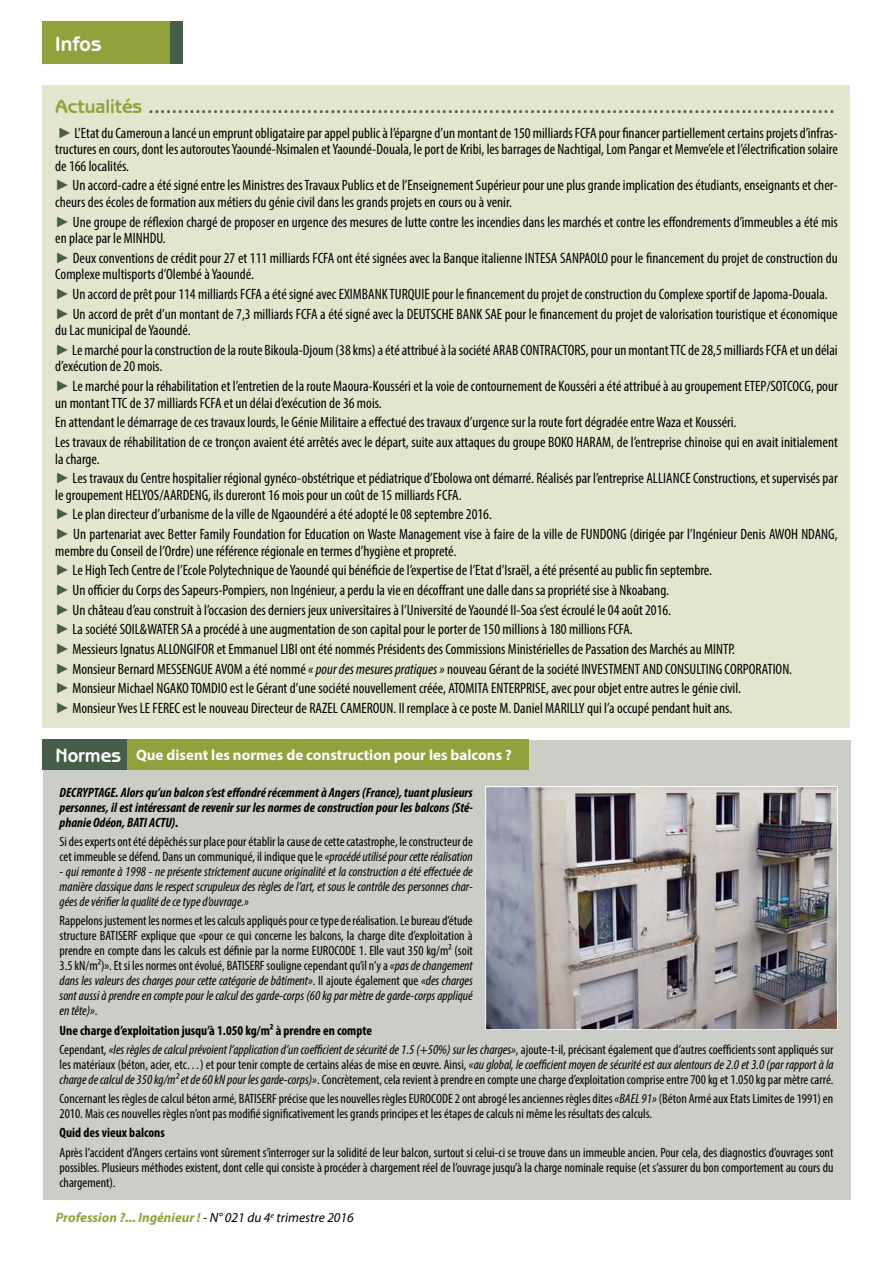
<style>
.page{position:relative;width:893px;height:1263px;background:#fff}
.page>*{position:absolute;margin:0;border:0;box-sizing:border-box;transform-origin:0 0}
.t1{font:700 21px "Benguiat Gothic IT Cby BT";color:#fff}
.t2{font:700 19.5px "Benguiat Gothic IT Cby BT";color:#455d49}
.t3{font:700 19.5px "Benguiat Gothic IT Cby BT";color:#fff}
.t4{font:condensed 15px/19.6px "Myriad Pro";color:#000}
.t5{font:700 15px "Myriad Pro";color:#fff}
.t6{font:condensed 13.5px/15px "Myriad Pro";color:#000}
.t7{font:italic condensed 13.5px/15px "Myriad Pro";color:#000;text-align:justify}
.t8{font:italic 700 condensed 13.5px/15px "Myriad Pro";color:#000;text-align:justify}
.t9{font:italic 700 13.5px "Myriad Pro";color:#91a23d}
.t10{font:700 condensed 13.5px "Myriad Pro";color:#000}
.s1{color:#91a23d}
.s2{font-family:"Arial";font-stretch:normal;color:#455d49}
.s3{font-style:italic}
.s4{font-weight:700;font-style:normal}
.s5{font-style:normal}
.s6{font-weight:400;color:#000}
</style>
<div class="page">
<div style="left:102px;top:21px;width:81px;height:43px;background:#455d49"></div>
<div style="left:43px;top:21px;width:127px;height:43px;background:#91a23d"></div>
<div style="left:43px;top:740px;width:807px;height:459px;background:#cbcdc7"></div>
<div style="left:43px;top:740px;width:91px;height:30px;background:#455d49"></div>
<img style="left:486px;top:787px;width:352px;height:243px">
<div style="left:128px;top:740px;width:401px;height:30px;background:#91a23d"></div>
<div style="left:43px;top:85px;width:807px;height:642px;background:#e4e5ce"></div>
<h1 class="t1" style="left:55px;top:30px;width:48px">Infos</h1>
<h2 class="t2" style="left:55px;top:94px;width:781px"><span class="s1">Actualités</span> .....................................................................................................................</h2>
<p class="t4" style="left:55px;top:124px;width:784px;line-height:16.5px;text-align:justify"><span class="s2">►</span>L’Etat du Cameroun a lancé un emprunt obligataire par appel public à l’épargne d’un montant de 150 milliards FCFA pour financer partiellement certains projets d’infras&shy;tructures en cours, dont les autoroutes Yaoundé-Nsimalen et Yaoundé-Douala, le port de Kribi, les barrages de Nachtigal, Lom Pangar et Memve’ele et l’électrification solaire de 166 localités.</p>
<p class="t4" style="left:55px;top:177px;width:784px;line-height:16.5px"><span class="s2">►</span> Un accord-cadre a été signé entre les Ministres des Travaux Publics et de l’Enseignement Supérieur pour une plus grande implication des étudiants, enseignants et cher&shy;cheurs des écoles de formation aux métiers du génie civil dans les grands projets en cours ou à venir.</p>
<p class="t4" style="left:55px;top:213px;width:784px;line-height:16.5px"><span class="s2">►</span> Une groupe de réflexion chargé de proposer en urgence des mesures de lutte contre les incendies dans les marchés et contre les effondrements d’immeubles a été mis en place par le MINHDU.</p>
<p class="t4" style="left:55px;top:249px;width:784px;line-height:16.5px"><span class="s2">►</span> Deux conventions de crédit pour 27 et 111 milliards FCFA ont été signées avec la Banque italienne INTESA SANPAOLO pour le financement du projet de construction du<br>Complexe multisports d’Olembé à Yaoundé.</p>
<p class="t4" style="left:55px;top:284px;width:784px"><span class="s2">►</span> Un accord de prêt pour 114 milliards FCFA a été signé avec EXIMBANK TURQUIE pour le financement du projet de construction du Complexe sportif de Japoma-Douala. <span class="s2">►</span> Un accord de prêt d’un montant de 7,3 milliards FCFA a été signé avec la DEUTSCHE BANK SAE pour le financement du projet de valorisation touristique et économique</p>
<p class="t4" style="left:55px;top:320px;width:784px">du Lac municipal de Yaoundé.<br><span class="s2">►</span>Le marché pour la construction de la route Bikoula-Djoum (38 kms) a été attribué à la société ARAB CONTRACTORS, pour un montant TTC de 28,5 milliards FCFA et un délai</p>
<p class="t4" style="left:55px;top:356px;width:784px">d’exécution de 20 mois.<br><span class="s2">►</span> Le marché pour la réhabilitation et l’entretien de la route Maoura-Kousséri et la voie de contournement de Kousséri a été attribué à au groupement ETEP/SOTCOCG, pour</p>
<p class="t4" style="left:55px;top:393px;width:784px">un montant TTC de 37 milliards FCFA et un délai d’exécution de 36 mois.<br>En attendant le démarrage de ces travaux lourds, le Génie Militaire a effectué des travaux d’urgence sur la route fort dégradée entre Waza et Kousséri.<br>Les travaux de réhabilitation de ce tronçon avaient été arrêtés avec le départ, suite aux attaques du groupe BOKO HARAM, de l’entreprise chinoise qui en avait initialement</p>
<p class="t4" style="left:55px;top:448px;width:784px">la charge.<br><span class="s2">►</span> Les travaux du Centre hospitalier régional gynéco-obstétrique et pédiatrique d’Ebolowa ont démarré. Réalisés par l’entreprise ALLIANCE Constructions, et supervisés par</p>
<p class="t4" style="left:55px;top:485px;width:784px">le groupement HELYOS/AARDENG, ils dureront 16 mois pour un coût de 15 milliards FCFA.<br><span class="s2">►</span> Le plan directeur d’urbanisme de la ville de Ngaoundéré a été adopté le 08 septembre 2016.<br><span class="s2">►</span> Un partenariat avec Better Family Foundation for Education on Waste Management vise à faire de la ville de FUNDONG (dirigée par l’Ingénieur Denis AWOH NDANG,</p>
<p class="t4" style="left:55px;top:541px;width:738px">membre du Conseil de l’Ordre) une référence régionale en termes d’hygiène et propreté.<br><span class="s2">►</span> Le High Tech Centre de l’Ecole Polytechnique de Yaoundé qui bénéficie de l’expertise de l’Etat d’Israël, a été présenté au public fin septembre.<br><span class="s2">►</span> Un officier du Corps des Sapeurs-Pompiers, non Ingénieur, a perdu la vie en décoffrant une dalle dans sa propriété sise à Nkoabang.<br><span class="s2">►</span> Un château d’eau construit à l’occasion des derniers jeux universitaires à l’Université de Yaoundé II-Soa s’est écroulé le 04 août 2016.<br><span class="s2">►</span> La société SOIL&amp;WATER SA a procédé à une augmentation de son capital pour le porter de 150 millions à 180 millions FCFA.<br><span class="s2">►</span> Messieurs Ignatus ALLONGIFOR et Emmanuel LIBI ont été nommés Présidents des Commissions Ministérielles de Passation des Marchés au MINTP.<br><span class="s2">►</span> Monsieur Bernard MESSENGUE AVOM a été nommé <span class="s3">« pour des mesures pratiques »</span> nouveau Gérant de la société INVESTMENT AND CONSULTING CORPORATION. <span class="s2">►</span> Monsieur Michael NGAKO TOMDIO est le Gérant d’une société nouvellement créée, ATOMITA ENTERPRISE, avec pour objet entre autres le génie civil.<br><span class="s2">►</span> Monsieur Yves LE FEREC est le nouveau Directeur de RAZEL CAMEROUN. Il remplace à ce poste M. Daniel MARILLY qui l’a occupé pendant huit ans.</p>
<p class="t5" style="left:136px;top:745px;width:377px">Que disent les normes de construction pour les balcons ?</p>
<h2 class="t3" style="left:55px;top:744px;width:67px">Normes</h2>
<p class="t8" style="left:60px;top:784px;width:415px">DECRYPTAGE. Alors qu’un balcon s’est effondré récemment à Angers (France), tuant plusieurs personnes, il est intéressant de revenir sur les normes de construction pour les balcons (Sté&shy;phanie Odéon, BATI ACTU).</p>
<p class="t6" style="left:60px;top:834px;width:415px">Si des experts ont été dépêchés sur place pour établir la cause de cette catastrophe, le constructeur de cet immeuble se défend. Dans un communiqué, il indique que le <span class="s3">«procédé utilisé pour cette réalisation</span></p>
<p class="t7" style="left:60px;top:864px;width:415px">- qui remonte à 1998 - ne présente strictement aucune originalité et la construction a été effectuée de manière classique dans le respect scrupuleux des règles de l’art, et sous le contrôle des personnes char&shy;gées de vérifier la qualité de ce type d’ouvrage.»</p>
<p class="t6" style="left:60px;top:913px;width:415px;text-align:justify">Rappelons justement les normes et les calculs appliqués pour ce type de réalisation. Le bureau d’étude structure BATISERF explique que «pour ce qui concerne les balcons, la charge dite d’exploitation à prendre en compte dans les calculs est définie par la norme EUROCODE 1. Elle vaut 350 kg/m² (soit 3.5 kN/m²)». Et si les normes ont évolué, BATISERF souligne cependant qu’il n’y a <span class="s3">«pas de changement dans les valeurs des charges pour cette catégorie de bâtiment»</span>. Il ajoute également que <span class="s3">«des charges sont aussi à prendre en compte pour le calcul des garde-corps (60 kg par mètre de garde-corps appliqué en tête)»</span>.</p>
<p class="t7" style="left:60px;top:1020px;width:775px;line-height:19.2px"><span class="s4">Une charge d’exploitation jusqu’à 1.050 kg/m² à prendre en compte<br></span><span class="s5">Cependant,</span> «les règles de calcul prévoient l’application d’un coefficient de sécurité de 1.5 (+50%) sur les charges»<span class="s5">, ajoute-t-il, précisant également que d’autres coefficients sont appliqués sur</span></p>
<p class="t6" style="left:60px;top:1057px;width:775px">les matériaux (béton, acier, etc…) et pour tenir compte de certains aléas de mise en œuvre. Ainsi, <span class="s3">«au global, le coefficient moyen de sécurité est aux alentours de 2.0 et 3.0 (par rapport à la charge de calcul de 350 kg/m² et de 60 kN pour les garde-corps)»</span>. Concrètement, cela revient à prendre en compte une charge d’exploitation comprise entre 700 kg et 1.050 kg par mètre carré.</p>
<p class="t6" style="left:60px;top:1091px;width:775px">Concernant les règles de calcul béton armé, BATISERF précise que les nouvelles règles EUROCODE 2 ont abrogé les anciennes règles dites <span class="s3">«BAEL 91»</span> (Béton Armé aux Etats Limites de 1991) en<br>2010. Mais ces nouvelles règles n’ont pas modifié significativement les grands principes et les étapes de calculs ni même les résultats des calculs.</p>
<p class="t10" style="left:60px;top:1124px;width:107px">Quid des vieux balcons</p>
<p class="t6" style="left:60px;top:1144px;width:775px;text-align:justify">Après l’accident d’Angers certains vont sûrement s’interroger sur la solidité de leur balcon, surtout si celui-ci se trouve dans un immeuble ancien. Pour cela, des diagnostics d’ouvrages sont possibles. Plusieurs méthodes existent, dont celle qui consiste à procéder à chargement réel de l’ouvrage jusqu’à la charge nominale requise (et s’assurer du bon comportement au cours du chargement).</p>
<p class="t9" style="left:56px;top:1209px;width:300px">Profession ?... Ingénieur ! <span class="s6">- N° 021 du 4</span><sup>e</sup> <span class="s6">trimestre 2016</span></p>
</div>
